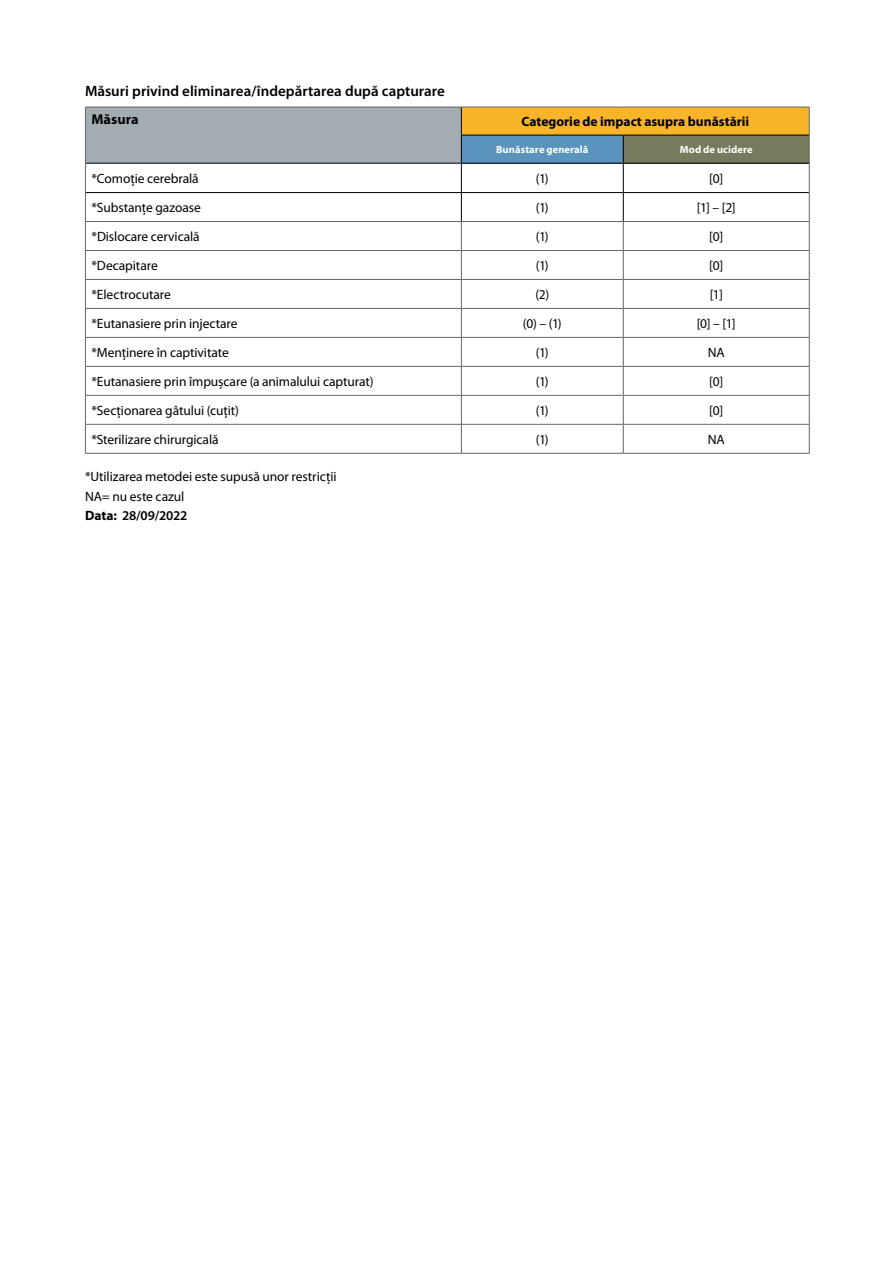
<style>
.page{position:relative;width:893px;height:1263px;background:#fff}
.page>*{position:absolute;margin:0;border:0;box-sizing:border-box;transform-origin:0 0}
.t1{font:600 15px "Myriad Pro";color:#000}
.t2{font:700 14.25px "Myriad Pro";letter-spacing:.005em;color:#000}
.t3{font:13.5px/19.5px "Myriad Pro";letter-spacing:-.01em;color:#000}
.t4{font:700 13.5px "Myriad Pro";color:#000}
.t5{font:700 10.5px "Myriad Pro";letter-spacing:.01em;color:#fff}
.s1{font-weight:700}
.s2{font-weight:600}
</style>
<div class="page">
<div style="left:461px;top:107px;width:348px;height:28px;background:#f9b429"></div>
<div style="left:461px;top:135px;width:162px;height:28px;background:#5a93bb"></div>
<div style="left:623px;top:135px;width:186px;height:28px;background:#767b5e"></div>
<hr style="left:461px;top:107px;width:162px;height:1px;background:#646567">
<hr style="left:623px;top:107px;width:187px;height:1px;background:#646567">
<svg style="left:809px;top:107px;width:1px;height:56px"></svg>
<hr style="left:809px;top:163px;width:1px;height:30px;background:#646567">
<hr style="left:461px;top:221px;width:162px;height:1px;background:#646567">
<hr style="left:623px;top:221px;width:187px;height:1px;background:#646567">
<hr style="left:461px;top:250px;width:162px;height:1px;background:#646567">
<hr style="left:623px;top:250px;width:187px;height:1px;background:#646567">
<hr style="left:461px;top:279px;width:162px;height:1px;background:#646567">
<hr style="left:623px;top:279px;width:187px;height:1px;background:#646567">
<hr style="left:461px;top:308px;width:162px;height:1px;background:#646567">
<hr style="left:623px;top:308px;width:187px;height:1px;background:#646567">
<hr style="left:461px;top:337px;width:162px;height:1px;background:#646567">
<hr style="left:623px;top:337px;width:187px;height:1px;background:#646567">
<hr style="left:461px;top:366px;width:162px;height:1px;background:#646567">
<hr style="left:623px;top:366px;width:187px;height:1px;background:#646567">
<hr style="left:461px;top:395px;width:162px;height:1px;background:#646567">
<hr style="left:623px;top:395px;width:187px;height:1px;background:#646567">
<hr style="left:461px;top:424px;width:162px;height:1px;background:#646567">
<hr style="left:623px;top:424px;width:187px;height:1px;background:#646567">
<svg style="left:809px;top:193px;width:1px;height:260px"></svg>
<hr style="left:85px;top:453px;width:376px;height:1px;background:#646567">
<hr style="left:461px;top:453px;width:162px;height:1px;background:#646567">
<hr style="left:623px;top:453px;width:187px;height:1px;background:#646567">
<hr style="left:461px;top:135px;width:162px;height:1px;background:#000">
<hr style="left:623px;top:135px;width:186px;height:1px;background:#000">
<hr style="left:461px;top:163px;width:162px;height:1px;background:#000">
<hr style="left:623px;top:163px;width:186px;height:1px;background:#000">
<hr style="left:461px;top:192px;width:162px;height:1px;background:#000">
<svg style="left:85px;top:107px;width:377px;height:346px"></svg>
<hr style="left:623px;top:192px;width:186px;height:1px;background:#000">
<svg style="left:623px;top:135px;width:1px;height:318px"></svg>
<p class="t1" style="left:85px;top:82px;width:361px">Măsuri privind eliminarea/îndepărtarea după capturare</p>
<p class="t2" style="left:91px;top:111px;width:49px">Măsura</p>
<p class="t4" style="left:521px;top:114px;width:229px">Categorie de impact asupra bunăstării</p>
<p class="t5" style="left:496px;top:144px;width:94px">Bunăstare generală</p>
<p class="t5" style="left:680px;top:144px;width:74px">Mod de ucidere</p>
<p class="t3" style="left:91px;top:169px;width:109px">*Comoție cerebrală</p>
<p class="t3" style="left:536px;top:169px;width:14px">(1)</p>
<p class="t3" style="left:709px;top:169px;width:15px">[0]</p>
<p class="t3" style="left:91px;top:198px;width:111px">*Substanțe gazoase</p>
<p class="t3" style="left:536px;top:198px;width:14px">(1)</p>
<p class="t3" style="left:697px;top:198px;width:41px">[1] – [2]</p>
<p class="t3" style="left:91px;top:227px;width:110px">*Dislocare cervicală</p>
<p class="t3" style="left:536px;top:227px;width:14px">(1)</p>
<p class="t3" style="left:709px;top:227px;width:15px">[0]</p>
<p class="t3" style="left:91px;top:256px;width:68px">*Decapitare</p>
<p class="t3" style="left:536px;top:256px;width:14px">(1)</p>
<p class="t3" style="left:709px;top:256px;width:15px">[0]</p>
<p class="t3" style="left:91px;top:285px;width:81px">*Electrocutare</p>
<p class="t3" style="left:535px;top:285px;width:15px">(2)</p>
<p class="t3" style="left:710px;top:285px;width:15px">[1]</p>
<p class="t3" style="left:91px;top:314px;width:148px">*Eutanasiere prin injectare</p>
<p class="t3" style="left:523px;top:314px;width:40px">(0) – (1)</p>
<p class="t3" style="left:697px;top:314px;width:41px">[0] – [1]</p>
<p class="t3" style="left:91px;top:343px;width:139px">*Menținere în captivitate</p>
<p class="t3" style="left:536px;top:343px;width:14px">(1)</p>
<p class="t3" style="left:708px;top:343px;width:18px">NA</p>
<p class="t3" style="left:91px;top:372px;width:284px">*Eutanasiere prin împușcare (a animalului capturat)</p>
<p class="t3" style="left:536px;top:372px;width:14px">(1)</p>
<p class="t3" style="left:709px;top:372px;width:15px">[0]</p>
<p class="t3" style="left:91px;top:401px;width:149px">*Secționarea gâtului (cuțit)</p>
<p class="t3" style="left:536px;top:401px;width:14px">(1)</p>
<p class="t3" style="left:709px;top:401px;width:15px">[0]</p>
<p class="t3" style="left:91px;top:430px;width:129px">*Sterilizare chirurgicală</p>
<p class="t3" style="left:536px;top:430px;width:14px">(1)</p>
<p class="t3" style="left:708px;top:430px;width:18px">NA</p>
<p class="t3" style="left:85px;top:467px;width:253px">*Utilizarea metodei este supusă unor restricții<br>NA= nu este cazul<br><span class="s1">Data:</span> <span class="s2">28/09/2022</span></p>
</div>
